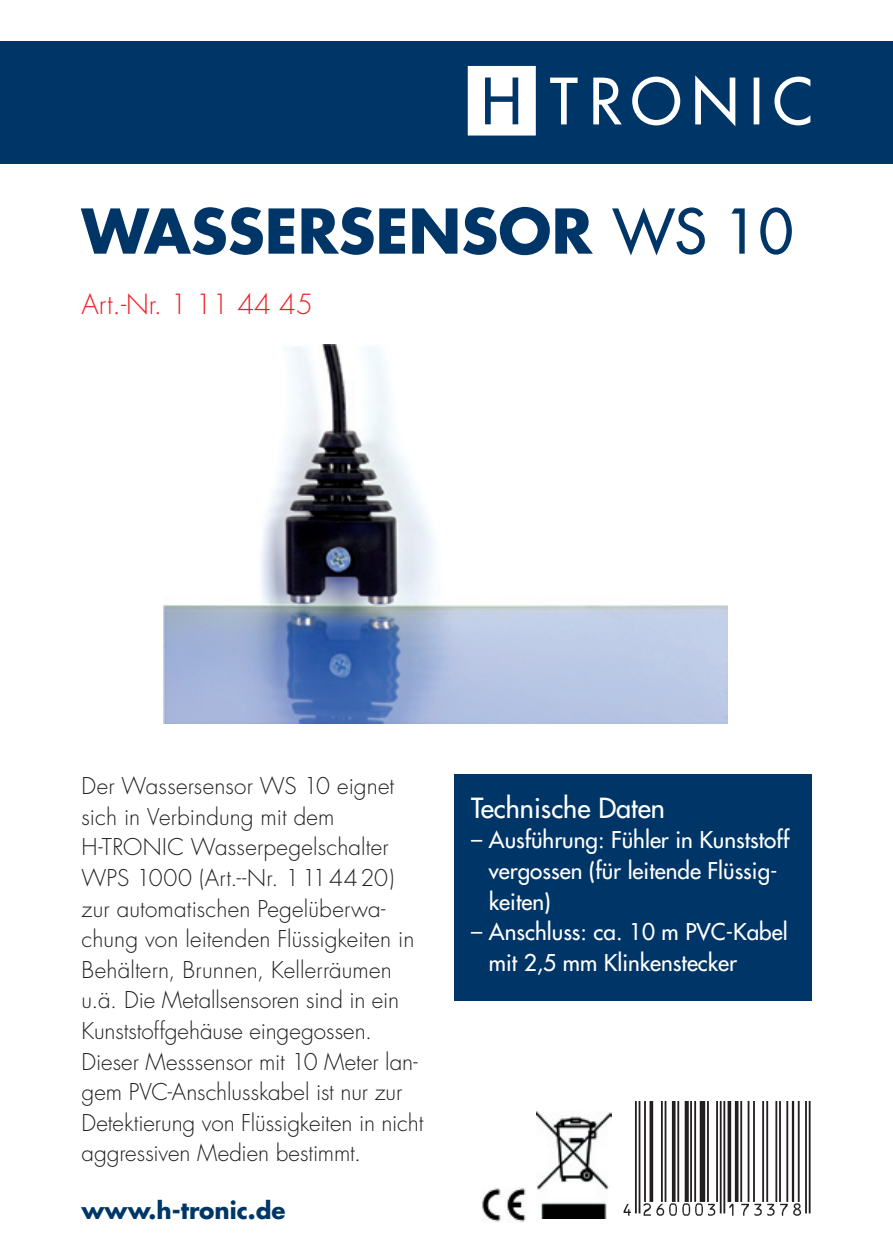
<style>
.page{position:relative;width:893px;height:1259px;background:#fff}
.page>*{position:absolute;margin:0;border:0;box-sizing:border-box;transform-origin:0 0}
.t1{font:700 60px "Futura Std";color:#003667}
.t2{font:300 27px "Futura Std";color:#ee1d23}
.t3{font:500 27px "Futura Std";color:#fff}
.t4{font:700 23.1px "Futura Std";color:#003667}
.t5{font:300 22.5px/30.6px "Futura Std";color:#231f20}
.t6{font:500 22.5px/30.6px "Futura Std";color:#fff}
.s1{font-weight:500}
</style>
<div class="page">
<div style="left:0;top:41px;width:893px;height:123px;background:#003667"></div>
<svg style="left:468px;top:66px;width:68px;height:69px;background:#dae2e9"></svg>
<svg style="left:550px;top:75px;width:260px;height:51px"></svg>
<img style="left:623px;top:1101px;width:188px;height:115px">
<div style="left:454px;top:774px;width:357px;height:227px;background:#003667"></div>
<img style="left:163px;top:344px;width:565px;height:380px">
<img style="left:537px;top:1111px;width:75px;height:107px">
<img style="left:482px;top:1188px;width:44px;height:34px">
<h1 class="t1" style="left:82px;top:191px;width:713px">WASSERSENSOR <span class="s1">WS 10</span></h1>
<p class="t2" style="left:82px;top:287px;width:233px">Art.-Nr. 1 11 44 45</p>
<p class="t5" style="left:82px;top:771px;width:343px">Der Wassersensor WS 10 eignet sich in Verbindung mit dem H-TRONIC Wasserpegelschalter WPS 1000 (Art.--Nr. 1 11 44 20) zur automatischen Pegelüberwa&shy;chung von leitenden Flüssigkeiten in Behältern, Brunnen, Kellerräumen u.ä. Die Metallsensoren sind in ein Kunststoffgehäuse eingegossen.<br>Dieser Messsensor mit 10 Meter lan&shy;gem PVC-Anschlusskabel ist nur zur Detektierung von Flüssigkeiten in nicht aggressiven Medien bestimmt.</p>
<p class="t4" style="left:82px;top:1194px;width:205px">www.h-tronic.de</p>
<p class="t3" style="left:471px;top:791px;width:195px">Technische Daten</p>
<p class="t6" style="left:489px;top:825px;width:302px;text-indent:-18px">– Ausführung: Fühler in Kunststoff vergossen (für leitende Flüssig&shy;keiten)</p>
<p class="t6" style="left:489px;top:916px;width:300px;text-indent:-18px">– Anschluss: ca. 10 m PVC-Kabel mit 2,5 mm Klinkenstecker</p>
</div>
